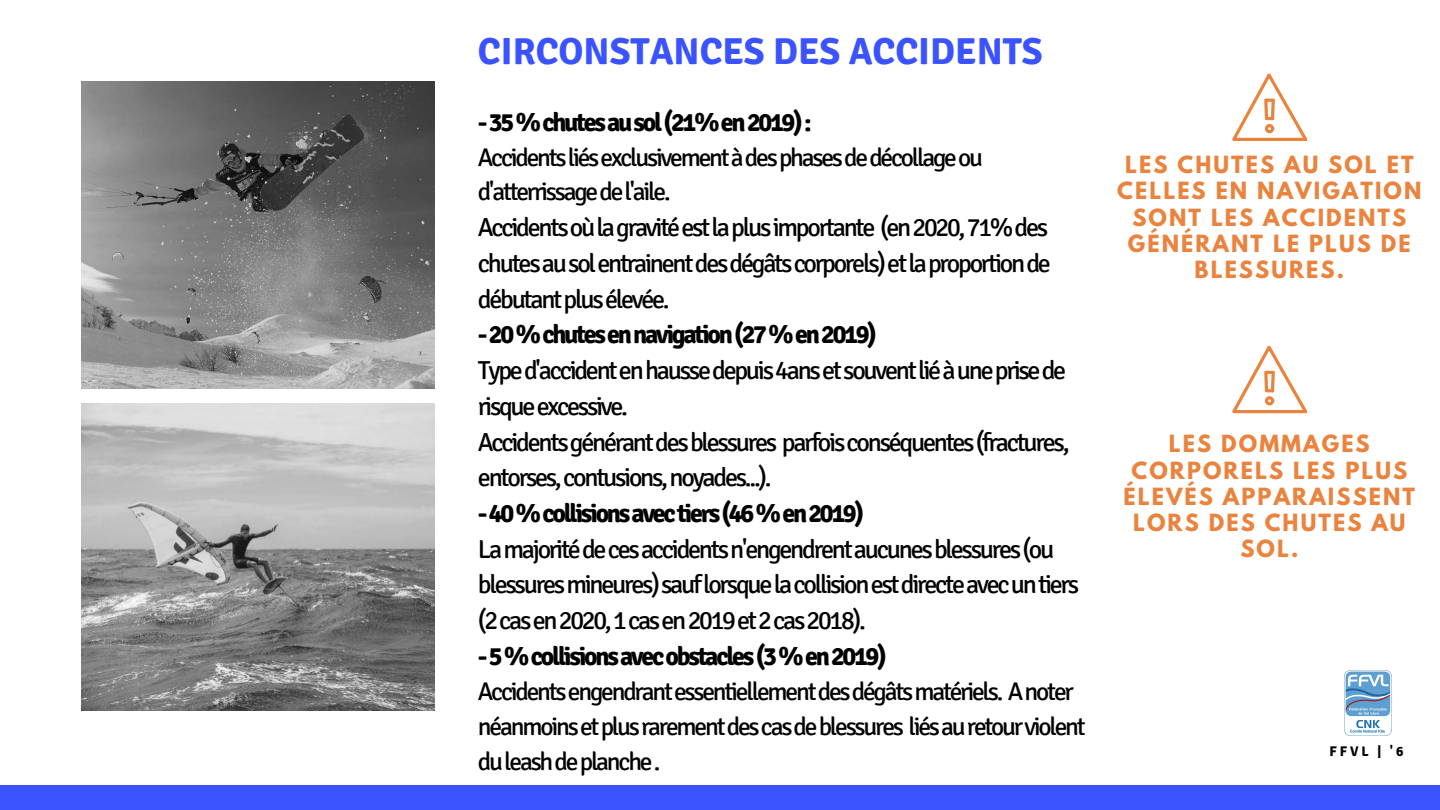
<style>
.page{position:relative;width:1440px;height:810px;background:#fff}
.page>*{position:absolute;margin:0;border:0;box-sizing:border-box;transform-origin:0 0}
.t1{font:700 37.5px "Signika";color:#3b53ff}
.t2{font:26px/35.7px "Signika";letter-spacing:-.085em;color:#000}
.t3{font:700 26px "Signika";letter-spacing:-.085em;color:#000}
.t4{font:25.4px/34.9px "Signika";letter-spacing:-.085em;color:#000}
.t5{font:700 21px/26.2px "League Spartan";letter-spacing:.1em;color:#ea833d;text-align:center}
.t6{font:700 14px "Signika";color:#000}
</style>
<div class="page">
<img style="left:81px;top:81px;width:353px;height:307px">
<img style="left:81px;top:404px;width:353px;height:307px">
<div style="left:0;top:785px;width:1440px;height:25px;background:#3b53ff"></div>
<svg style="left:1232px;top:74px;width:75px;height:67px"></svg>
<svg style="left:1232px;top:346px;width:75px;height:67px"></svg>
<img style="left:1344px;top:671px;width:48px;height:64px">
<h1 class="t1" style="left:478px;top:29px;width:566px">CIRCONSTANCES DES ACCIDENTS</h1>
<p class="t3" style="left:478px;top:106px;width:335px">-35%chutesausol(21%en2019):</p>
<p class="t4" style="left:478px;top:140px;width:507px">Accidentsliésexclusivementàdesphasesdedécollageou d'atterrissagedel'aile.</p>
<p class="t2" style="left:478px;top:210px;width:575px;text-align:justify">Accidentsoùlagravitéestlaplusimportante (en2020,71%des chutesausolentrainentdesdégâtscorporels)etlaproportionde débutantplusélevée.</p>
<p class="t3" style="left:478px;top:319px;width:401px">-20%chutesennavigation(27%en2019)</p>
<p class="t2" style="left:478px;top:353px;width:593px">Typed'accidentenhaussedepuis4ansetsouventliéàuneprisede risqueexcessive.<br>Accidentsgénérantdesblessures parfoisconséquentes(fractures, entorses,contusions,noyades...).</p>
<p class="t3" style="left:478px;top:498px;width:388px">-40%collisionsavectiers(46%en2019)</p>
<p class="t2" style="left:478px;top:531px;width:603px">Lamajoritédecesaccidentsn'engendrentaucunesblessures(ou blessuresmineures)sauflorsquelacollisionestdirecteavecuntiers (2casen2020,1casen2019et2cas2018).</p>
<p class="t3" style="left:478px;top:640px;width:410px">-5%collisionsavecobstacles(3%en2019)</p>
<p class="t4" style="left:478px;top:674px;width:609px">Accidentsengendrantessentiellementdesdégâtsmatériels. Anoter néanmoinsetplusrarementdescasdeblessures liésauretourviolent duleashdeplanche.</p>
<p class="t5" style="left:1117px;top:154px;width:306px">LES CHUTES AU SOL ET<br>CELLES EN NAVIGATION<br>SONT LES ACCIDENTS<br>GÉNÉRANT LE PLUS DE<br>BLESSURES.</p>
<p class="t5" style="left:1124px;top:434px;width:293px">LES DOMMAGES<br>CORPORELS LES PLUS<br>ÉLEVÉS APPARAISSENT<br>LORS DES CHUTES AU<br>SOL.</p>
<p class="t6" style="left:1330px;top:743px;width:75px">FFVL | '6</p>
</div>
